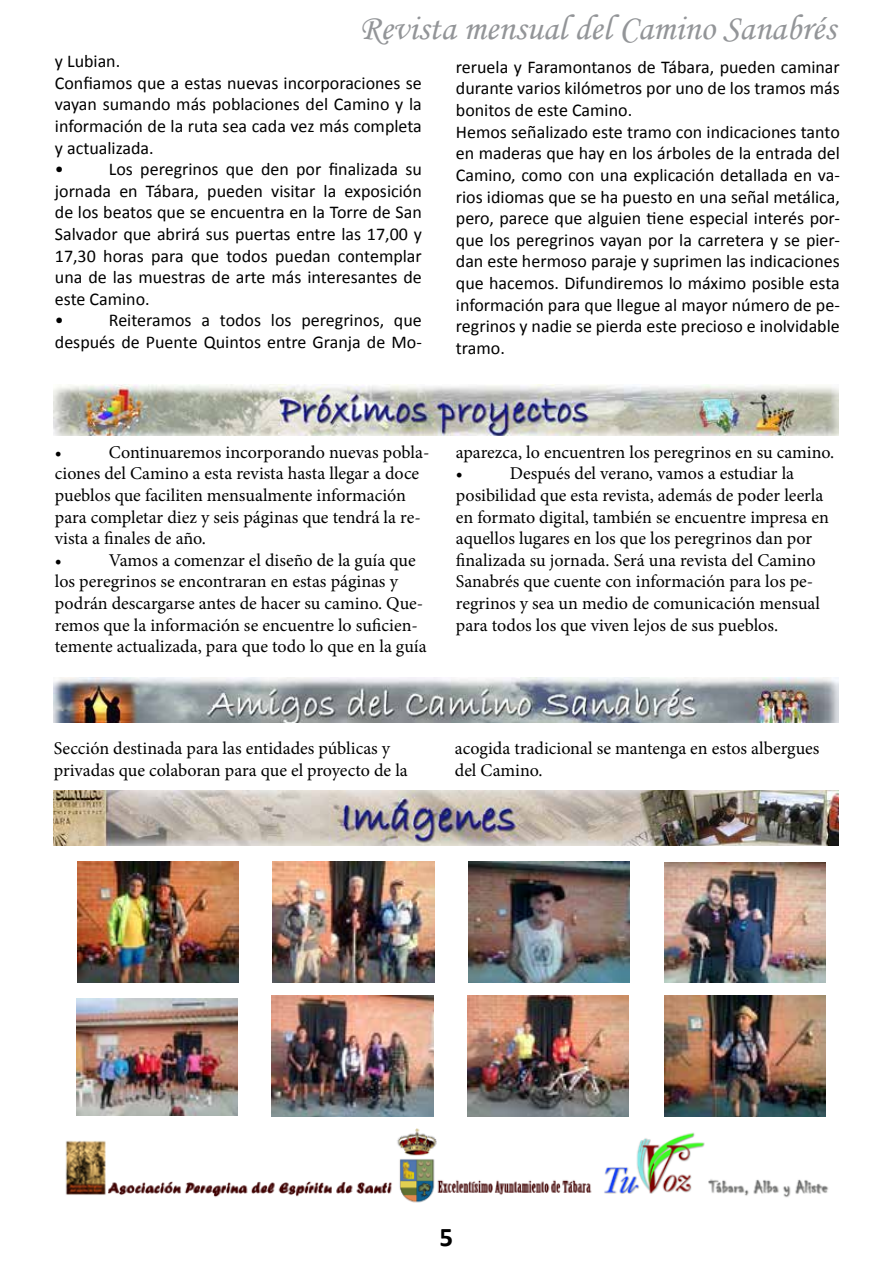
<style>
.page{position:relative;width:893px;height:1263px;background:#fff}
.page>*{position:absolute;margin:0;border:0;box-sizing:border-box;transform-origin:0 0}
.t1{font:36px "Monotype Corsiva";color:#939598}
.t2{font:700 27px "Calibri";color:#000}
.t3{font:18px/21.6px "Calibri";color:#000}
.t4{font:18px/21.6px "Minion Pro";color:#000}
</style>
<div class="page">
<img style="left:65px;top:1128px;width:764px;height:75px">
<img style="left:54px;top:384px;width:785px;height:52px">
<img style="left:54px;top:677px;width:785px;height:45px">
<img style="left:54px;top:790px;width:785px;height:56px">
<img style="left:76px;top:998px;width:161px;height:117px">
<img style="left:272px;top:995px;width:161px;height:121px">
<img style="left:467px;top:995px;width:162px;height:121px">
<img style="left:664px;top:995px;width:161px;height:121px">
<img style="left:77px;top:862px;width:161px;height:120px">
<img style="left:273px;top:862px;width:161px;height:120px">
<img style="left:468px;top:862px;width:162px;height:120px">
<img style="left:664px;top:862px;width:161px;height:121px">
<h1 class="t1" style="left:359px;top:7px;width:478px">Revista mensual del Camino Sanabrés</h1>
<p class="t3" style="left:55px;top:51px;width:368px">y Lubian.<br>Confiamos que a estas nuevas incorporaciones se vayan sumando más poblaciones del Camino y la información de la ruta sea cada vez más completa y actualizada.<br>•</p>
<p class="t3" style="left:55px;top:159px;width:368px;text-indent:54px">Los peregrinos que den por finalizada su jornada en Tábara, pueden visitar la exposición de los beatos que se encuentra en la Torre de San Salvador que abrirá sus puertas entre las 17,00 y 17,30 horas para que todos puedan contemplar una de las muestras de arte más interesantes de este Camino.<br>•</p>
<p class="t3" style="left:55px;top:310px;width:368px;text-align:right">Reiteramos a todos los peregrinos, que después de Puente Quintos entre Granja de Mo-</p>
<p class="t3" style="left:456px;top:56px;width:385px">reruela y Faramontanos de Tábara, pueden caminar durante varios kilómetros por uno de los tramos más bonitos de este Camino.<br>Hemos señalizado este tramo con indicaciones tanto en maderas que hay en los árboles de la entrada del Camino, como con una explicación detallada en va&shy;rios idiomas que se ha puesto en una señal metálica, pero, parece que alguien tiene especial interés por&shy;que los peregrinos vayan por la carretera y se pier&shy;dan este hermoso paraje y suprimen las indicaciones que hacemos. Difundiremos lo máximo posible esta información para que llegue al mayor número de pe&shy;regrinos y nadie se pierda este precioso e inolvidable tramo.</p>
<p class="t4" style="left:55px;top:441px;width:376px;text-indent:54px">Continuaremos incorporando nuevas pobla&shy;ciones del Camino a esta revista hasta llegar a doce pueblos que faciliten mensualmente información para completar diez y seis páginas que tendrá la re&shy;vista a finales de año.<br>•</p>
<p class="t4" style="left:55px;top:441px;width:9px">•</p>
<p class="t4" style="left:55px;top:549px;width:373px;text-indent:54px">Vamos a comenzar el diseño de la guía que los peregrinos se encontraran en estas páginas y podrán descargarse antes de hacer su camino. Que&shy;remos que la información se encuentre lo suficien&shy;temente actualizada, para que todo lo que en la guía</p>
<p class="t4" style="left:456px;top:441px;width:380px">aparezca, lo encuentren los peregrinos en su camino. •</p>
<p class="t4" style="left:456px;top:463px;width:375px;text-indent:54px">Después del verano, vamos a estudiar la posibilidad que esta revista, además de poder leerla en formato digital, también se encuentre impresa en aquellos lugares en los que los peregrinos dan por finalizada su jornada. Será una revista del Camino Sanabrés que cuente con información para los pe&shy;regrinos y sea un medio de comunicación mensual para todos los que viven lejos de sus pueblos.</p>
<p class="t4" style="left:54px;top:738px;width:355px">Sección destinada para las entidades públicas y privadas que colaboran para que el proyecto de la</p>
<p class="t4" style="left:455px;top:738px;width:366px">acogida tradicional se mantenga en estos albergues del Camino.</p>
<h2 class="t2" style="left:440px;top:1220px;width:15px">5</h2>
</div>
